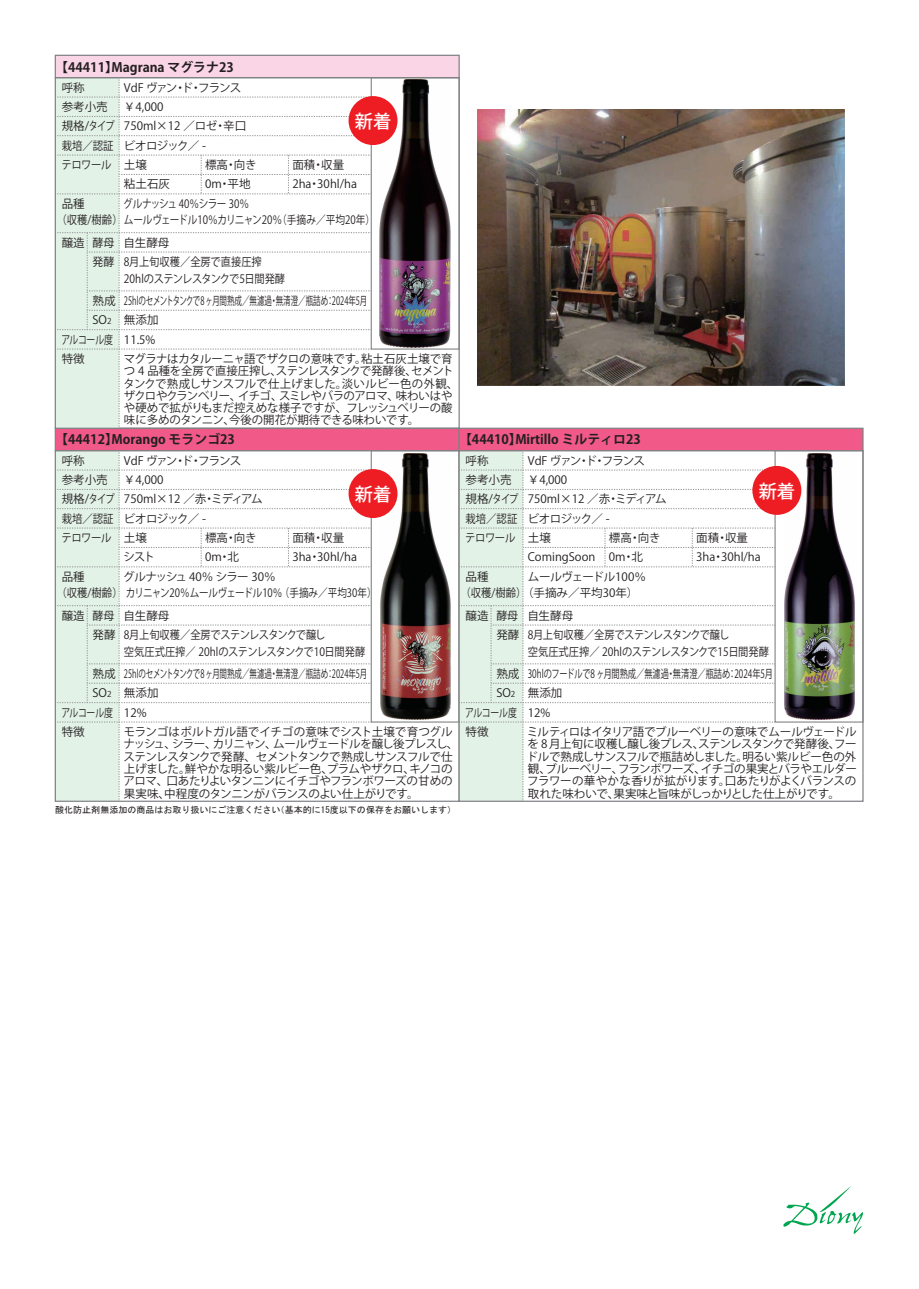
<style>
.page{position:relative;width:919px;height:1289px;background:#fff}
.page>*{position:absolute;margin:0;border:0;box-sizing:border-box;transform-origin:0 0}
.t1{font:500 18.15px "Koz Go Pro";color:#fff}
.t2{font:700 12.9px "Koz Go Pro";color:#231f20}
.t3{font:11.55px/19.4px "Koz Go Pro";letter-spacing:-.01em;color:#231f20}
.t4{font:11.55px/12.3px "Koz Go Pro";letter-spacing:-.04em;color:#231f20}
.t5{font:11.55px/16.5px "Koz Go Pro";letter-spacing:-.04em;color:#231f20;scale:.89 1}
.t6{font:11.55px/19.4px "Koz Go Pro";letter-spacing:-.08em;color:#231f20}
.t7{font:11.55px/19.4px "Koz Go Pro";letter-spacing:-.055em;color:#231f20}
.t8{font:11.55px/16.5px "Koz Go Pro";letter-spacing:-.01em;color:#231f20;scale:.89 1}
.t9{font:11.55px/19.5px "Koz Go Pro";letter-spacing:-.01em;color:#231f20;scale:.77 1}
.t10{font:11.55px "Koz Go Pro";letter-spacing:-.01em;color:#231f20;scale:.9 1}
.t11{font:11.55px "Koz Go Pro";letter-spacing:-.01em;color:#231f20;scale:.95 1}
.t12{font:9px "MS Gothic";color:#231f20}
.s1{font-size:8.1px}
</style>
<div class="page">
<div style="left:55px;top:427px;width:404px;height:24px;background:#f05988"></div>
<div style="left:370px;top:450px;width:89px;height:272px;border:1px solid #808285"></div>
<svg style="left:55px;top:450px;width:316px;height:351px"></svg>
<img style="left:380px;top:453px;width:70px;height:266px">
<div style="left:458px;top:427px;width:405px;height:24px;background:#f05988;border:1px solid #808285"></div>
<div style="left:774px;top:450px;width:89px;height:272px;border:1px solid #808285"></div>
<svg style="left:459px;top:450px;width:316px;height:351px"></svg>
<img style="left:784px;top:453px;width:69px;height:266px">
<div style="left:349px;top:470px;width:47px;height:47px;background:#ee1d23;border-radius:50%"></div>
<div style="left:348px;top:469px;width:49px;height:49px;border:2px solid #ee1d23;border-radius:50%"></div>
<div style="left:753px;top:467px;width:47px;height:47px;background:#ee1d23;border-radius:50%"></div>
<div style="left:752px;top:466px;width:49px;height:49px;border:2px solid #ee1d23;border-radius:50%"></div>
<svg style="left:783px;top:1186px;width:80px;height:47px"></svg>
<img style="left:477px;top:110px;width:367px;height:275px">
<div style="left:55px;top:55px;width:404px;height:23px;background:#fad5e5;border:1px solid #808285"></div>
<div style="left:370px;top:77px;width:89px;height:272px;border:1px solid #808285"></div>
<img style="left:379px;top:79px;width:72px;height:269px">
<svg style="left:55px;top:78px;width:316px;height:350px"></svg>
<div style="left:349px;top:97px;width:47px;height:47px;background:#ee1d23;border-radius:50%"></div>
<div style="left:348px;top:96px;width:49px;height:49px;border:2px solid #ee1d23;border-radius:50%"></div>
<p class="t2" style="left:55px;top:58px;width:180px">【44411】Magrana マグラナ23</p>
<p class="t6" style="left:124px;top:78px;width:119px">VdF ヴァン・ド・フランス￥4,000</p>
<p class="t3" style="left:62px;top:78px;width:48px">呼称<br>参考小売</p>
<h1 class="t1" style="left:355px;top:109px;width:38px">新着</h1>
<p class="t3" style="left:62px;top:117px;width:54px">規格/タイプ栽培／認証</p>
<p class="t3" style="left:123px;top:117px;width:127px">750ml×12 ／ロゼ・辛口ビオロジック／ -<br>土壌<br>粘土石灰<br>グルナッシュ 40％シラー 30％</p>
<p class="t3" style="left:205px;top:155px;width:53px">標高・向き<br>0m・平地</p>
<p class="t3" style="left:292px;top:155px;width:66px">面積・収量<br>2ha・30hl/ha</p>
<p class="t10" style="left:61px;top:157px;width:57px">テロワール</p>
<p class="t3" style="left:56px;top:195px;width:320px;line-height:16.5px;text-indent:5px">品種<br>（収穫/樹齢）ムールヴェードル10％カリニャン20％（手摘み／平均20年）</p>
<p class="t3" style="left:62px;top:233px;width:25px">醸造</p>
<p class="t3" style="left:124px;top:233px;width:47px">自生酵母</p>
<p class="t11" style="left:92px;top:235px;width:25px">酵母</p>
<p class="t8" style="left:124px;top:254px;width:183px">8月上旬収穫／全房で直接圧搾<br>20hlのステンレスタンクで5日間発酵</p>
<p class="t3" style="left:124px;top:291px;width:245px;text-indent:-31px">熟成 25hlのセメントタンクで8 ヶ月間熟成／無濾過・無清澄／瓶詰め：2024年5月無添加<br>11.5%</p>
<p class="t11" style="left:92px;top:254px;width:25px">発酵</p>
<p class="t3" style="left:92px;top:310px;width:20px">SO<span class="s1">2</span></p>
<p class="t9" style="left:61px;top:330px;width:69px">アルコール度特徴</p>
<p class="t3" style="left:123px;top:353px;width:336px;line-height:12.3px">マグラナはカタルーニャ語でザクロの意味です。粘土石灰土壌で育つ 4 品種を全房で直接圧搾し、ステンレスタンクで発酵後、セメントタンクで熟成しサンスフルで仕上げました。淡いルビー色の外観、ザクロやクランベリー、イチゴ、スミレやバラのアロマ、味わいはやや硬めで拡がりもまだ控えめな様子ですが、フレッシュベリーの酸味に多めのタンニン、今後の開花が期待できる味わいです。</p>
<p class="t2" style="left:55px;top:431px;width:181px">【44412】Morango モランゴ23</p>
<p class="t2" style="left:459px;top:431px;width:183px">【44410】Mirtillo ミルティロ23</p>
<p class="t6" style="left:124px;top:451px;width:119px">VdF ヴァン・ド・フランス￥4,000</p>
<p class="t6" style="left:527px;top:451px;width:119px">VdF ヴァン・ド・フランス￥4,000</p>
<p class="t3" style="left:62px;top:451px;width:48px">呼称<br>参考小売</p>
<p class="t3" style="left:465px;top:451px;width:48px">呼称<br>参考小売</p>
<h1 class="t1" style="left:355px;top:482px;width:38px">新着</h1>
<h1 class="t1" style="left:758px;top:479px;width:38px">新着</h1>
<p class="t7" style="left:123px;top:489px;width:154px">750ml×12 ／赤・ミディアムビオロジック／ -<br>土壌<br>シスト<br>グルナッシュ 40％ シラー 30％</p>
<p class="t3" style="left:527px;top:489px;width:140px">750ml×12 ／赤・ミディアムビオロジック／ -<br>土壌<br>ComingSoon<br>ムールヴェードル100％</p>
<p class="t3" style="left:522px;top:583px;width:118px">（手摘み／平均30年）</p>
<p class="t5" style="left:527px;top:626px;width:272px">8月上旬収穫／全房でステンレスタンクで醸し<br>空気圧式圧搾／ 20hlのステンレスタンクで15日間発酵</p>
<p class="t3" style="left:527px;top:664px;width:247px;text-indent:-31px">熟成 30hlのフードルで8 ヶ月間熟成／無濾過・無清澄／瓶詰め：2024年5月無添加<br>12%</p>
<p class="t3" style="left:62px;top:490px;width:54px">規格/タイプ栽培／認証</p>
<p class="t3" style="left:465px;top:490px;width:54px">規格/タイプ栽培／認証</p>
<p class="t3" style="left:205px;top:528px;width:53px">標高・向き<br>0m・北</p>
<p class="t3" style="left:609px;top:528px;width:53px">標高・向き<br>0m・北</p>
<p class="t3" style="left:292px;top:528px;width:66px">面積・収量<br>3ha・30hl/ha</p>
<p class="t3" style="left:696px;top:528px;width:66px">面積・収量<br>3ha・30hl/ha</p>
<p class="t10" style="left:61px;top:530px;width:57px">テロワール</p>
<p class="t3" style="left:56px;top:568px;width:321px;line-height:16.5px;text-indent:5px">品種<br>（収穫/樹齢）カリニャン20％ムールヴェードル10％ （手摘み／平均30年）</p>
<p class="t3" style="left:62px;top:606px;width:25px">醸造</p>
<p class="t10" style="left:465px;top:530px;width:57px">テロワール</p>
<p class="t3" style="left:460px;top:568px;width:68px;line-height:16.5px;text-indent:5px">品種<br>（収穫/樹齢）</p>
<p class="t3" style="left:465px;top:606px;width:25px">醸造</p>
<p class="t3" style="left:124px;top:606px;width:47px">自生酵母</p>
<p class="t3" style="left:527px;top:606px;width:47px">自生酵母</p>
<p class="t11" style="left:92px;top:608px;width:25px">酵母</p>
<p class="t11" style="left:496px;top:608px;width:25px">酵母</p>
<p class="t5" style="left:124px;top:626px;width:272px">8月上旬収穫／全房でステンレスタンクで醸し<br>空気圧式圧搾／ 20hlのステンレスタンクで10日間発酵</p>
<p class="t3" style="left:124px;top:664px;width:245px;text-indent:-31px">熟成 25hlのセメントタンクで8 ヶ月間熟成／無濾過・無清澄／瓶詰め：2024年5月無添加<br>12%</p>
<p class="t3" style="left:92px;top:625px;width:25px">発酵</p>
<p class="t3" style="left:496px;top:625px;width:25px">発酵</p>
<p class="t3" style="left:92px;top:683px;width:20px">SO<span class="s1">2</span></p>
<p class="t3" style="left:496px;top:683px;width:20px">SO<span class="s1">2</span></p>
<p class="t9" style="left:61px;top:703px;width:69px">アルコール度特徴</p>
<p class="t9" style="left:465px;top:703px;width:69px">アルコール度特徴</p>
<p class="t4" style="left:123px;top:726px;width:336px">モランゴはポルトガル語でイチゴの意味でシスト土壌で育つグルナッシュ、シラー、カリニャン、ムールヴェードルを醸し後プレスし、ステンレスタンクで発酵、セメントタンクで熟成しサンスフルで仕上げました。鮮やかな明るい紫ルビー色、プラムやザクロ、キノコのアロマ、口あたりよいタンニンにイチゴやフランボワーズの甘めの果実味、中程度のタンニンがバランスのよい仕上がりです。</p>
<p class="t3" style="left:526px;top:726px;width:332px;line-height:12.3px;text-align:justify">ミルティロはイタリア語でブルーベリーの意味でムールヴェードルを 8 月上旬に収穫し醸し後プレス、ステンレスタンクで発酵後、フードルで熟成しサンスフルで瓶詰めしました。明るい紫ルビー色の外観、ブルーベリー、フランボワーズ、イチゴの果実とバラやエルダーフラワーの華やかな香りが拡がります。口あたりがよくバランスの取れた味わいで、果実味と旨味がしっかりとした仕上がりです。</p>
<p class="t12" style="left:55px;top:805px;width:402px">酸化防止剤無添加の商品はお取り扱いにご注意ください（基本的に15度以下の保存をお願いします）</p>
</div>
